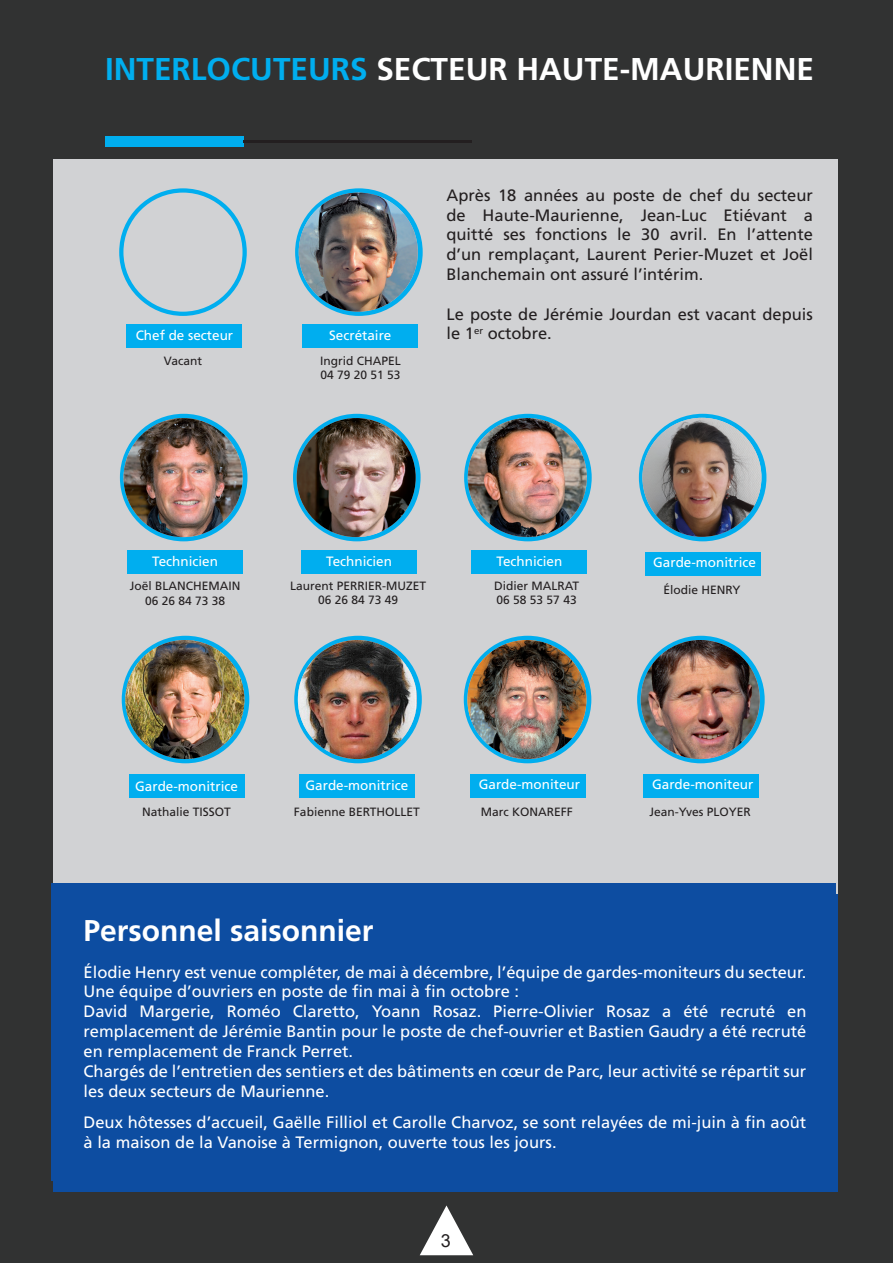
<style>
.page{position:relative;width:893px;height:1263px;background:#313232}
.page>*{position:absolute;margin:0;border:0;box-sizing:border-box;transform-origin:0 0}
.t1{font:700 31.5px "Frutiger LT Std";color:#fff}
.t2{font:700 30px "Frutiger LT Std";color:#fff}
.t3{font:18px "Arial";color:#231f20}
.t4{font:16.5px/19.8px "Frutiger LT Std";color:#fff}
.t5{font:16.5px/19.8px "Frutiger LT Std";color:#231f20;text-align:justify}
.t6{font:13.5px "Frutiger LT Std";color:#fff}
.t7{font:12px/14.4px "Frutiger LT Std";color:#231f20}
.s1{color:#00aeef}
</style>
<div class="page">
<div style="left:53px;top:159px;width:784px;height:761px;background:#d1d2d4"></div>
<div style="left:105px;top:137px;width:138px;height:10px;background:#00aeef"></div>
<hr style="left:243px;top:141px;width:228px;height:2px;background:#231f20">
<svg style="left:119px;top:188px;width:128px;height:128px;background:#13b1ec"></svg>
<svg style="left:295px;top:188px;width:128px;height:128px;background:#16afe9"></svg>
<div style="left:120px;top:414px;width:127px;height:127px;background:#00aeef;border-radius:50%"></div>
<div style="left:122px;top:636px;width:127px;height:127px;background:#00aeef;border-radius:50%"></div>
<div style="left:464px;top:636px;width:127px;height:127px;background:#00aeef;border-radius:50%"></div>
<svg style="left:637px;top:636px;width:128px;height:127px;background:#0cace8"></svg>
<div style="left:639px;top:414px;width:127px;height:127px;background:#00aeef;border-radius:50%"></div>
<svg style="left:294px;top:636px;width:128px;height:127px;background:#0daeea"></svg>
<svg style="left:293px;top:414px;width:128px;height:127px;background:#0cabe6"></svg>
<svg style="left:464px;top:414px;width:128px;height:127px;background:#0dade9"></svg>
<div style="left:127px;top:324px;width:115px;height:24px;background:#00aeef"></div>
<div style="left:303px;top:324px;width:115px;height:24px;background:#00aeef"></div>
<div style="left:128px;top:550px;width:115px;height:24px;background:#00aeef"></div>
<div style="left:129px;top:774px;width:115px;height:24px;background:#00aeef"></div>
<div style="left:470px;top:774px;width:115px;height:24px;background:#00aeef"></div>
<div style="left:644px;top:774px;width:115px;height:24px;background:#00aeef"></div>
<div style="left:645px;top:552px;width:116px;height:24px;background:#00aeef"></div>
<div style="left:299px;top:774px;width:115px;height:24px;background:#00aeef"></div>
<div style="left:301px;top:550px;width:116px;height:24px;background:#00aeef"></div>
<div style="left:472px;top:550px;width:115px;height:24px;background:#00aeef"></div>
<img style="left:299px;top:193px;width:119px;height:119px;border-radius:60px">
<img style="left:124px;top:418px;width:119px;height:119px;border-radius:60px">
<img style="left:125px;top:640px;width:119px;height:119px;border-radius:60px">
<img style="left:467px;top:640px;width:119px;height:119px;border-radius:60px">
<img style="left:641px;top:640px;width:119px;height:119px;border-radius:60px">
<img style="left:298px;top:640px;width:119px;height:119px;border-radius:60px">
<img style="left:297px;top:418px;width:119px;height:119px;border-radius:60px">
<img style="left:468px;top:418px;width:119px;height:119px;border-radius:60px">
<svg style="left:420px;top:1205px;width:53px;height:50px"></svg>
<div style="left:53px;top:894px;width:784px;height:298px;background:#0d4da1"></div>
<div style="left:123px;top:193px;width:120px;height:119px;background:#d1d2d4;border-radius:50%"></div>
<img style="left:642px;top:418px;width:119px;height:119px;border-radius:60px">
<div style="left:51px;top:883px;width:785px;height:298px;background:#0d4da1"></div>
<h1 class="t1" style="left:105px;top:51px;width:710px"><span class="s1">INTERLOCUTEURS</span> SECTEUR HAUTE-MAURIENNE</h1>
<p class="t6" style="left:136px;top:328px;width:99px">Chef de secteur</p>
<p class="t6" style="left:329px;top:328px;width:64px">Secrétaire</p>
<p class="t7" style="left:164px;top:353px;width:40px">Vacant</p>
<p class="t7" style="left:320px;top:353px;width:82px">Ingrid CHAPEL<br>04 79 20 51 53</p>
<p class="t5" style="left:446px;top:185px;width:368px">Après 18 années au poste de chef du secteur de Haute-Maurienne, Jean-Luc Etiévant a quitté ses fonctions le 30 avril. En l’attente d’un remplaçant, Laurent Perier-Muzet et Joël Blanchemain ont assuré l’intérim.</p>
<p class="t5" style="left:446px;top:304px;width:368px">Le poste de Jérémie Jourdan est vacant depuis le 1<sup>er</sup> octobre.</p>
<p class="t6" style="left:152px;top:553px;width:67px">Technicien</p>
<p class="t6" style="left:326px;top:553px;width:67px">Technicien</p>
<p class="t6" style="left:496px;top:553px;width:67px">Technicien</p>
<p class="t7" style="left:130px;top:578px;width:112px;line-height:15px;text-align:center">Joël BLANCHEMAIN<br>06 26 84 73 38</p>
<p class="t7" style="left:290px;top:579px;width:138px;text-align:center">Laurent PERRIER-MUZET<br>06 26 84 73 49</p>
<p class="t7" style="left:494px;top:579px;width:87px">Didier MALRAT<br>06 58 53 57 43</p>
<p class="t6" style="left:653px;top:554px;width:104px">Garde-monitrice</p>
<p class="t7" style="left:663px;top:582px;width:79px">Élodie HENRY</p>
<p class="t6" style="left:135px;top:778px;width:104px">Garde-monitrice</p>
<p class="t6" style="left:479px;top:776px;width:103px">Garde-moniteur</p>
<p class="t6" style="left:652px;top:776px;width:103px">Garde-moniteur</p>
<p class="t6" style="left:305px;top:777px;width:104px">Garde-monitrice</p>
<p class="t7" style="left:294px;top:804px;width:127px">Fabienne BERTHOLLET</p>
<p class="t7" style="left:142px;top:804px;width:90px">Nathalie TISSOT</p>
<p class="t7" style="left:481px;top:804px;width:94px">Marc KONAREFF</p>
<p class="t7" style="left:649px;top:804px;width:103px">Jean-Yves PLOYER</p>
<h2 class="t2" style="left:84px;top:913px;width:292px">Personnel saisonnier</h2>
<p class="t4" style="left:84px;top:962px;width:724px">Élodie Henry est venue compléter, de mai à décembre, l’équipe de gardes-moniteurs du secteur.<br>Une équipe d’ouvriers en poste de fin mai à fin octobre :<br>David Margerie, Roméo Claretto, Yoann Rosaz. Pierre-Olivier Rosaz a été recruté en remplacement de Jérémie Bantin pour le poste de chef-ouvrier et Bastien Gaudry a été recruté en remplacement de Franck Perret.<br>Chargés de l’entretien des sentiers et des bâtiments en cœur de Parc, leur activité se répartit sur les deux secteurs de Maurienne.</p>
<p class="t4" style="left:84px;top:1113px;width:724px">Deux hôtesses d’accueil, Gaëlle Filliol et Carolle Charvoz, se sont relayées de mi-juin à fin août à la maison de la Vanoise à Termignon, ouverte tous les jours.</p>
<p class="t3" style="left:441px;top:1228px;width:12px">3</p>
</div>
